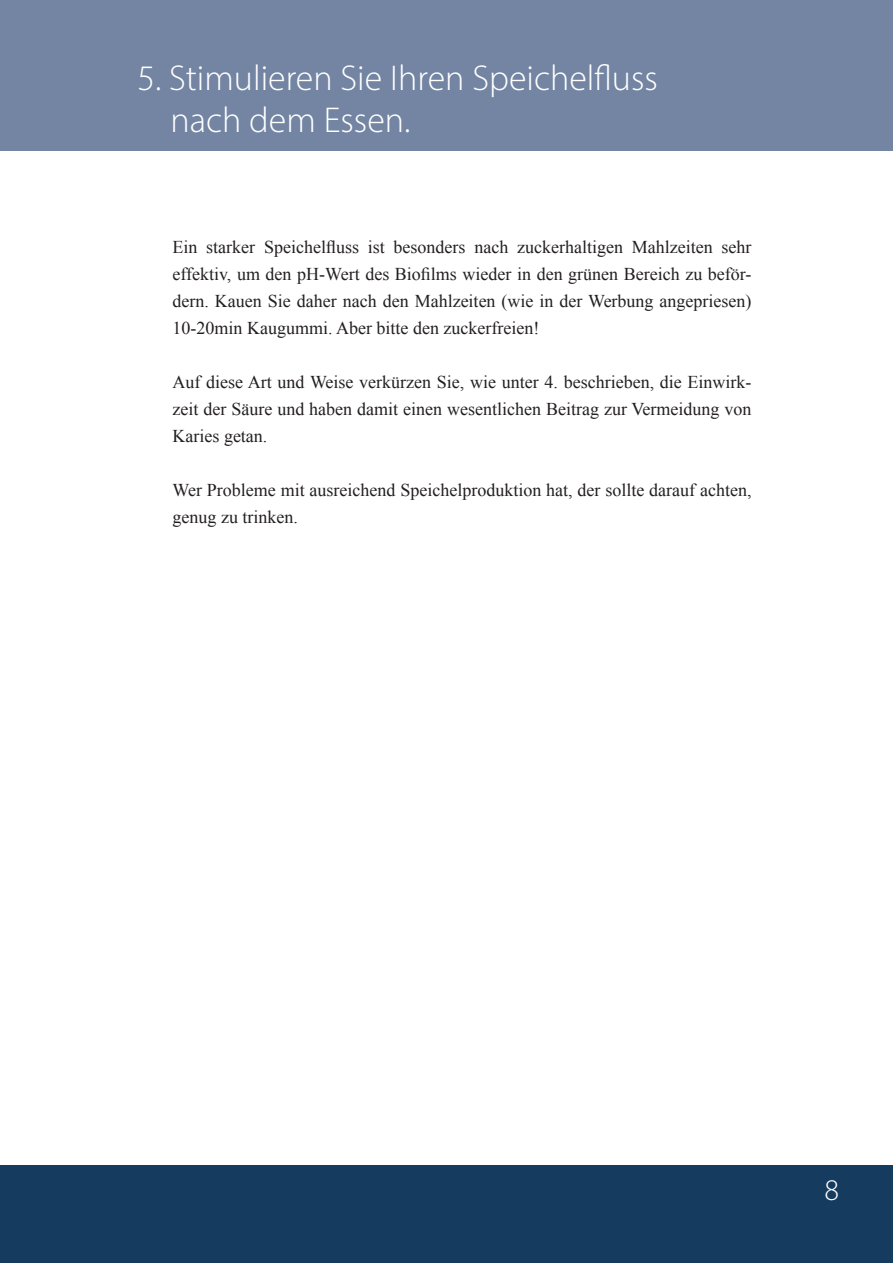
<style>
.page{position:relative;width:893px;height:1263px;background:#fff}
.page>*{position:absolute;margin:0;border:0;box-sizing:border-box;transform-origin:0 0}
.t1{font:300 36px "Myriad Pro";color:#fff}
.t2{font:300 30px "Myriad Pro";color:#fff}
.t3{font:18px/27px "Times New Roman";color:#231f20;text-align:justify}
</style>
<div class="page">
<div style="left:0;top:1165px;width:893px;height:98px;background:#153b5f"></div>
<div style="left:0;top:0;width:893px;height:150px;background:#7385a2"></div>
<p class="t1" style="left:137px;top:56px;width:522px">5. Stimulieren Sie Ihren Speichelfluss</p>
<p class="t1" style="left:170px;top:98px;width:241px">nach dem Essen.</p>
<p class="t3" style="left:172px;top:233px;width:581px">Ein starker Speichelfluss ist besonders nach zuckerhaltigen Mahlzeiten sehr effektiv, um den pH-Wert des Biofilms wieder in den grünen Bereich zu beför&shy;dern. Kauen Sie daher nach den Mahlzeiten (wie in der Werbung angepriesen)<br>10-20min Kaugummi. Aber bitte den zuckerfreien!</p>
<p class="t3" style="left:172px;top:368px;width:581px">Auf diese Art und Weise verkürzen Sie, wie unter 4. beschrieben, die Einwirk&shy;zeit der Säure und haben damit einen wesentlichen Beitrag zur Vermeidung von Karies getan.</p>
<p class="t3" style="left:172px;top:476px;width:581px">Wer Probleme mit ausreichend Speichelproduktion hat, der sollte darauf achten, genug zu trinken.</p>
<p class="t2" style="left:824px;top:1171px;width:16px">8</p>
</div>
